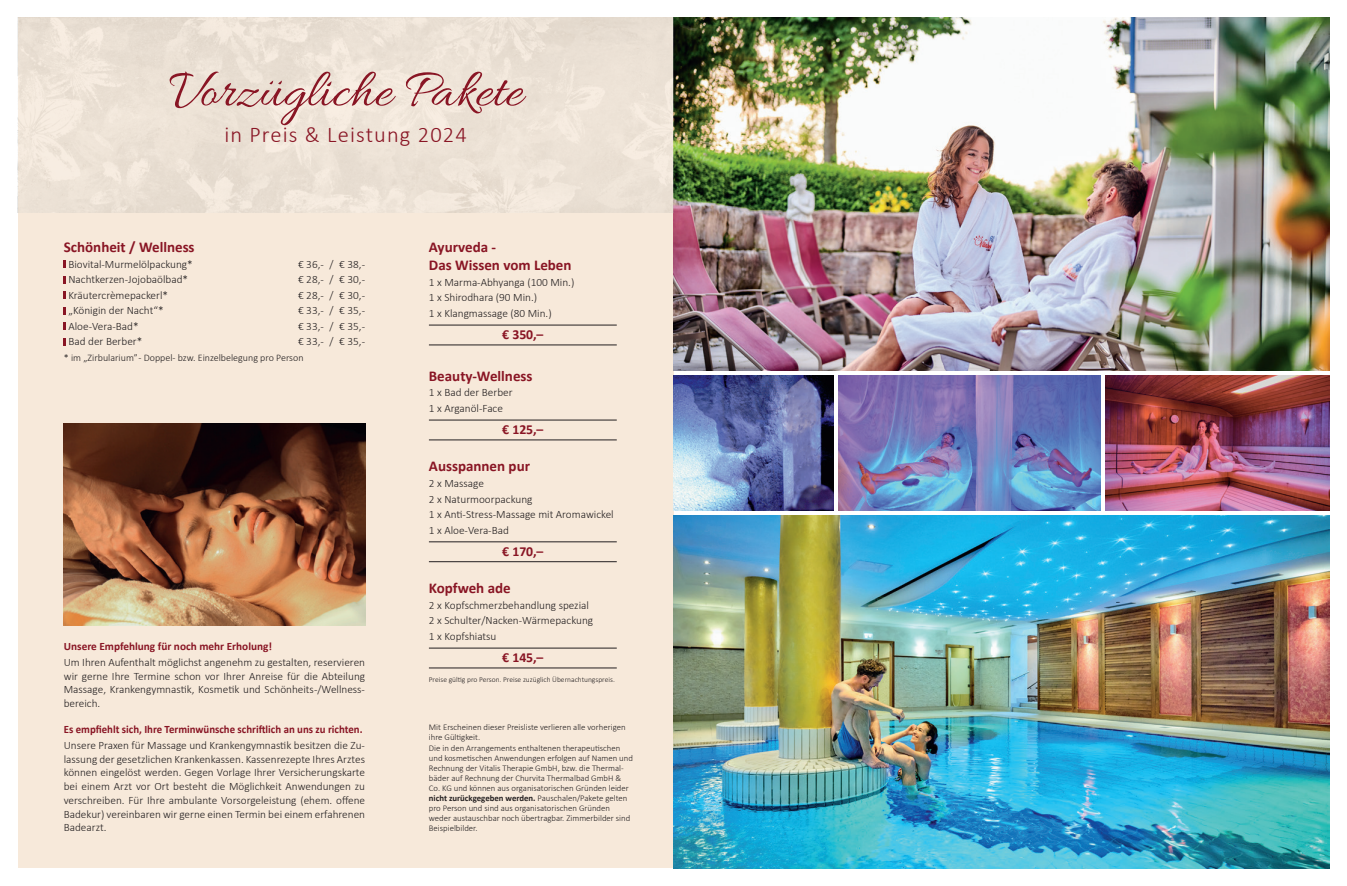
<style>
.page{position:relative;width:1347px;height:886px;background:#fff}
.page>*{position:absolute;margin:0;border:0;box-sizing:border-box;transform-origin:0 0}
.t1{font:55px "Allura";color:#891524}
.t2{font:300 22.5px "Calibri";letter-spacing:.05em;color:#891524}
.t3{font:700 15px/18px "Calibri";color:#891524}
.t4{font:700 13.75px "Calibri";color:#891524}
.t5{font:300 11.25px/13.8px "Calibri";color:#231f20}
.t6{font:700 11.25px "Calibri";color:#891524;scale:.96 1}
.t7{font:700 11.25px "Calibri";color:#891524}
.t8{font:300 10px "Calibri";color:#231f20}
.t9{font:300 8.75px/10px "Calibri";color:#231f20}
.t10{font:300 7.5px "Calibri";color:#231f20}
.s1{font-weight:700}
</style>
<div class="page">
<div style="left:18px;top:18px;width:655px;height:850px;background:#f7e9da"></div>
<img style="left:673px;top:18px;width:656px;height:352px">
<img style="left:673px;top:516px;width:656px;height:352px">
<img style="left:64px;top:423px;width:301px;height:202px">
<img style="left:1106px;top:376px;width:223px;height:134px">
<img style="left:838px;top:376px;width:262px;height:134px">
<img style="left:673px;top:376px;width:160px;height:134px">
<svg style="left:64px;top:260px;width:2px;height:8px"></svg>
<svg style="left:64px;top:276px;width:2px;height:7px"></svg>
<svg style="left:64px;top:291px;width:2px;height:8px"></svg>
<svg style="left:64px;top:307px;width:2px;height:7px"></svg>
<svg style="left:64px;top:322px;width:2px;height:8px"></svg>
<svg style="left:64px;top:338px;width:2px;height:7px"></svg>
<hr style="left:429px;top:325px;width:188px;height:1px;background:#231f20">
<hr style="left:429px;top:345px;width:188px;height:1px;background:#231f20">
<hr style="left:429px;top:420px;width:188px;height:1px;background:#231f20">
<hr style="left:429px;top:440px;width:188px;height:1px;background:#231f20">
<hr style="left:429px;top:542px;width:188px;height:1px;background:#231f20">
<hr style="left:429px;top:561px;width:188px;height:1px;background:#231f20">
<hr style="left:429px;top:648px;width:188px;height:1px;background:#231f20">
<hr style="left:429px;top:668px;width:188px;height:1px;background:#231f20">
<h1 class="t1" style="left:168px;top:60px;width:356px">Vorzügliche Pakete</h1>
<h2 class="t2" style="left:224px;top:120px;width:244px">in Preis &amp; Leistung 2024</h2>
<h3 class="t3" style="left:64px;top:238px;width:132px">Schönheit / Wellness</h3>
<p class="t5" style="left:68px;top:257px;width:126px">Biovital-Murmelölpackung*</p>
<p class="t5" style="left:298px;top:257px;width:69px">€ 36,- / € 38,-</p>
<p class="t5" style="left:68px;top:273px;width:121px">Nachtkerzen-Jojobaölbad*</p>
<p class="t5" style="left:298px;top:273px;width:69px">€ 28,- / € 30,-</p>
<p class="t5" style="left:68px;top:288px;width:101px">Kräutercrèmepackerl*</p>
<p class="t5" style="left:298px;top:288px;width:69px">€ 28,- / € 30,-</p>
<p class="t5" style="left:68px;top:304px;width:97px">„Königin der Nacht“*</p>
<p class="t5" style="left:298px;top:304px;width:69px">€ 33,- / € 35,-</p>
<p class="t5" style="left:68px;top:319px;width:72px">Aloe-Vera-Bad*</p>
<p class="t5" style="left:298px;top:319px;width:69px">€ 33,- / € 35,-</p>
<p class="t5" style="left:68px;top:335px;width:75px">Bad der Berber*</p>
<p class="t5" style="left:298px;top:335px;width:69px">€ 33,- / € 35,-</p>
<p class="t8" style="left:64px;top:351px;width:241px">* im „Zirbularium” - Doppel- bzw. Einzelbelegung pro Person</p>
<p class="t7" style="left:64px;top:639px;width:210px">Unsere Empfehlung für noch mehr Erholung!</p>
<p class="t5" style="left:64px;top:655px;width:303px;text-align:justify">Um Ihren Aufenthalt möglichst angenehm zu gestalten, reservieren wir gerne Ihre Termine schon vor Ihrer Anreise für die Abteilung Massage, Krankengymnastik, Kosmetik und Schönheits-/Wellness&shy;bereich.</p>
<p class="t6" style="left:64px;top:722px;width:313px">Es empfiehlt sich, Ihre Terminwünsche schriftlich an uns zu richten.</p>
<p class="t5" style="left:64px;top:738px;width:303px;text-align:justify">Unsere Praxen für Massage und Krankengymnastik besitzen die Zu&shy;lassung der gesetzlichen Krankenkassen. Kassenrezepte Ihres Arztes können eingelöst werden. Gegen Vorlage Ihrer Versicherungskarte bei einem Arzt vor Ort besteht die Möglichkeit Anwendungen zu verschreiben. Für Ihre ambulante Vorsorgeleistung (ehem. offene Badekur) vereinbaren wir gerne einen Termin bei einem erfahrenen Badearzt.</p>
<h3 class="t3" style="left:429px;top:238px;width:144px">Ayurveda -<br>Das Wissen vom Leben</h3>
<p class="t5" style="left:429px;top:274px;width:147px;line-height:15.5px">1 x Marma-Abhyanga (100 Min.)<br>1 x Shirodhara (90 Min.)<br>1 x Klangmassage (80 Min.)</p>
<p class="t4" style="left:502px;top:326px;width:43px">€ 350,–</p>
<h3 class="t3" style="left:429px;top:367px;width:105px">Beauty-Wellness</h3>
<p class="t5" style="left:429px;top:385px;width:85px;line-height:15.5px">1 x Bad der Berber<br>1 x Arganöl-Face</p>
<p class="t4" style="left:502px;top:421px;width:43px">€ 125,–</p>
<h3 class="t3" style="left:429px;top:457px;width:103px">Ausspannen pur</h3>
<p class="t5" style="left:429px;top:475px;width:186px;line-height:15.5px">2 x Massage<br>2 x Naturmoorpackung<br>1 x Anti-Stress-Massage mit Aromawickel<br>1 x Aloe-Vera-Bad</p>
<p class="t4" style="left:502px;top:543px;width:43px">€ 170,–</p>
<h3 class="t3" style="left:429px;top:579px;width:83px">Kopfweh ade</h3>
<p class="t5" style="left:429px;top:597px;width:166px;line-height:15.5px">2 x Kopfschmerzbehandlung spezial<br>2 x Schulter/Nacken-Wärmepackung<br>1 x Kopfshiatsu</p>
<p class="t4" style="left:502px;top:649px;width:43px">€ 145,–</p>
<p class="t10" style="left:429px;top:675px;width:187px">Preise gültig pro Person. Preise zuzüglich Übernachtungspreis.</p>
<p class="t9" style="left:429px;top:721px;width:198px">Mit Erscheinen dieser Preisliste verlieren alle vorherigen ihre Gültigkeit.</p>
<p class="t9" style="left:429px;top:743px;width:205px">Die in den Arrangements enthaltenen therapeutischen und kosmetischen Anwendungen erfolgen auf Namen und Rechnung der Vitalis Therapie GmbH, bzw. die Thermal&shy;bäder auf Rechnung der Churvita Thermalbad GmbH &amp; Co. KG und können aus organisatorischen Gründen leider <span class="s1">nicht zurückgegeben werden.</span> Pauschalen/Pakete gelten pro Person und sind aus organisatorischen Gründen weder austauschbar noch übertragbar. Zimmerbilder sind Beispielbilder.</p>
</div>
